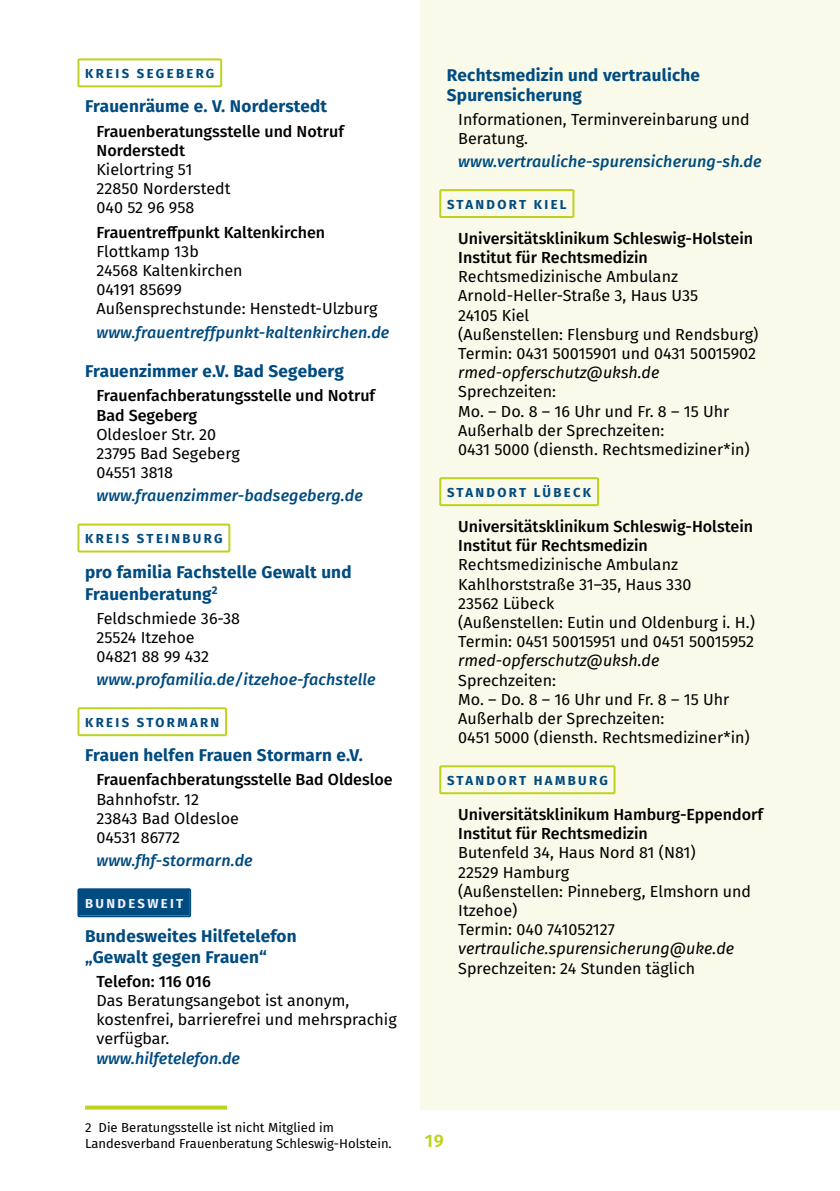
<style>
.page{position:relative;width:840px;height:1191px;background:#fff}
.page>*{position:absolute;margin:0;border:0;box-sizing:border-box;transform-origin:0 0}
.t1{font:600 18px "Fira Sans";color:#bed21e}
.t2{font:700 17px/20.4px "Fira Sans";letter-spacing:.015em;color:#004b80}
.t3{font:16px/19.2px "Fira Sans";color:#000}
.t4{font:500 16px/19.2px "Fira Sans";color:#000}
.t5{font:italic 500 16px "Fira Sans";letter-spacing:.01em;color:#004b80}
.t6{font:italic 16px "Fira Sans";color:#000}
.t7{font:13px/16px "Fira Sans";color:#000}
.t8{font:700 13px "Fira Sans";letter-spacing:.18em;color:#004b80}
.t9{font:700 13px "Fira Sans";color:#eff0fc}
</style>
<div class="page">
<div style="left:420px;top:0;width:419px;height:1109px;background:#f9fae9"></div>
<svg style="left:85px;top:1105px;width:142px;height:4px"></svg>
<svg style="left:439px;top:765px;width:176px;height:29px"></svg>
<svg style="left:439px;top:477px;width:159px;height:29px"></svg>
<svg style="left:439px;top:189px;width:135px;height:29px"></svg>
<svg style="left:77px;top:707px;width:150px;height:29px"></svg>
<svg style="left:77px;top:523px;width:153px;height:29px"></svg>
<svg style="left:77px;top:58px;width:145px;height:29px"></svg>
<svg style="left:77px;top:888px;width:114px;height:29px"></svg>
<h3 class="t8" style="left:85px;top:66px;width:131px">KREIS SEGEBERG</h3>
<h4 class="t2" style="left:446px;top:65px;width:254px">Rechtsmedizin und vertrauliche<br>Spurensicherung</h4>
<p class="t3" style="left:458px;top:110px;width:293px">Informationen, Terminvereinbarung und<br>Beratung.</p>
<p class="t5" style="left:458px;top:152px;width:305px">www.vertrauliche-spurensicherung-sh.de</p>
<h4 class="t2" style="left:85px;top:96px;width:243px">Frauenräume e. V. Norderstedt</h4>
<h5 class="t4" style="left:96px;top:122px;width:249px">Frauenberatungsstelle und Notruf<br>Norderstedt</h5>
<p class="t3" style="left:96px;top:160px;width:97px">Kielortring 51</p>
<p class="t3" style="left:96px;top:179px;width:135px">22850 Norderstedt</p>
<p class="t3" style="left:96px;top:198px;width:99px">040 52 96 958</p>
<h5 class="t4" style="left:96px;top:223px;width:230px">Frauentrefpunkt Kaltenkirchen</h5>
<p class="t3" style="left:96px;top:242px;width:104px">Flottkamp 13b</p>
<p class="t3" style="left:96px;top:261px;width:147px">24568 Kaltenkirchen</p>
<p class="t3" style="left:96px;top:280px;width:87px">04191 85699</p>
<p class="t3" style="left:96px;top:299px;width:282px">Außensprechstunde: Henstedt-Ulzburg</p>
<p class="t5" style="left:96px;top:323px;width:294px">www.frauentreffpunkt-kaltenkirchen.de</p>
<h4 class="t2" style="left:85px;top:361px;width:260px">Frauenzimmer e.V. Bad Segeberg</h4>
<h5 class="t4" style="left:96px;top:386px;width:280px">Frauenfachberatungsstelle und Notruf<br>Bad Segeberg</h5>
<p class="t3" style="left:96px;top:425px;width:121px">Oldesloer Str. 20</p>
<p class="t3" style="left:96px;top:444px;width:145px">23795 Bad Segeberg</p>
<p class="t3" style="left:96px;top:463px;width:78px">04551 3818</p>
<p class="t5" style="left:96px;top:486px;width:268px">www.frauenzimmer-badsegeberg.de</p>
<h3 class="t8" style="left:447px;top:196px;width:121px">STANDORT KIEL</h3>
<h4 class="t4" style="left:458px;top:229px;width:296px">Universitätsklinikum Schleswig-Holstein<br>Institut für Rechtsmedizin</h4>
<p class="t3" style="left:458px;top:267px;width:221px">Rechtsmedizinische Ambulanz</p>
<p class="t3" style="left:458px;top:286px;width:241px">Arnold-Heller-Straße 3, Haus U35</p>
<p class="t3" style="left:458px;top:306px;width:72px">24105 Kiel</p>
<p class="t3" style="left:458px;top:325px;width:301px">(Außenstellen: Flensburg und Rendsburg)</p>
<p class="t3" style="left:458px;top:344px;width:299px">Termin: 0431 50015901 und 0431 50015902</p>
<p class="t6" style="left:458px;top:363px;width:202px">rmed-opferschutz@uksh.de</p>
<p class="t3" style="left:458px;top:382px;width:99px">Sprechzeiten:</p>
<p class="t3" style="left:458px;top:402px;width:272px">Mo. – Do. 8 – 16 Uhr und Fr. 8 – 15 Uhr</p>
<p class="t3" style="left:458px;top:421px;width:207px">Außerhalb der Sprechzeiten:</p>
<p class="t3" style="left:458px;top:440px;width:293px">0431 5000 (diensth. Rechtsmediziner*in)</p>
<h3 class="t8" style="left:447px;top:484px;width:146px">STANDORT LÜBECK</h3>
<h3 class="t8" style="left:85px;top:531px;width:139px">KREIS STEINBURG</h3>
<h4 class="t2" style="left:85px;top:560px;width:268px;line-height:22.8px">pro familia Fachstelle Gewalt und<br>Frauenberatung<sup>2</sup></h4>
<p class="t3" style="left:96px;top:608px;width:145px">Feldschmiede 36-38</p>
<p class="t3" style="left:96px;top:628px;width:100px">25524 Itzehoe</p>
<p class="t3" style="left:96px;top:647px;width:114px">04821 88 99 432</p>
<p class="t5" style="left:96px;top:670px;width:280px">www.profamilia.de/itzehoe-fachstelle</p>
<h3 class="t8" style="left:85px;top:714px;width:136px">KREIS STORMARN</h3>
<h4 class="t2" style="left:85px;top:745px;width:279px">Frauen helfen Frauen Stormarn e.V.</h4>
<h5 class="t4" style="left:96px;top:770px;width:298px">Frauenfachberatungsstelle Bad Oldesloe</h5>
<p class="t3" style="left:96px;top:789px;width:104px">Bahnhofstr. 12</p>
<p class="t3" style="left:96px;top:809px;width:144px">23843 Bad Oldesloe</p>
<p class="t3" style="left:96px;top:828px;width:85px">04531 86772</p>
<p class="t5" style="left:96px;top:851px;width:158px">www.fhf-stormarn.de</p>
<h3 class="t9" style="left:85px;top:895px;width:100px">B U N D E S W E I T</h3>
<h4 class="t2" style="left:85px;top:926px;width:213px">Bundesweites Hilfetelefon „Gewalt gegen Frauen“</h4>
<p class="t4" style="left:96px;top:972px;width:116px">Telefon: 116 016</p>
<p class="t3" style="left:96px;top:991px;width:301px">Das Beratungsangebot ist anonym, kostenfrei, barrierefrei und mehrsprachig verfügbar.</p>
<p class="t5" style="left:96px;top:1048px;width:145px">www.hilfetelefon.de</p>
<h4 class="t7" style="left:85px;top:1119px;width:308px">2 Die Beratungsstelle ist nicht Mitglied im<br>Landesverband Frauenberatung Schleswig-Holstein.</h4>
<h4 class="t4" style="left:458px;top:517px;width:296px">Universitätsklinikum Schleswig-Holstein<br>Institut für Rechtsmedizin</h4>
<p class="t3" style="left:458px;top:555px;width:221px">Rechtsmedizinische Ambulanz</p>
<p class="t3" style="left:458px;top:574px;width:234px">Kahlhorststraße 31–35, Haus 330</p>
<p class="t3" style="left:458px;top:594px;width:97px">23562 Lübeck</p>
<p class="t3" style="left:458px;top:613px;width:298px">(Außenstellen: Eutin und Oldenburg i. H.)</p>
<p class="t3" style="left:458px;top:632px;width:297px">Termin: 0451 50015951 und 0451 50015952</p>
<p class="t6" style="left:458px;top:651px;width:202px">rmed-opferschutz@uksh.de</p>
<p class="t3" style="left:458px;top:670px;width:99px">Sprechzeiten:</p>
<p class="t3" style="left:458px;top:690px;width:272px">Mo. – Do. 8 – 16 Uhr und Fr. 8 – 15 Uhr</p>
<p class="t3" style="left:458px;top:709px;width:207px">Außerhalb der Sprechzeiten:</p>
<p class="t3" style="left:458px;top:728px;width:293px">0451 5000 (diensth. Rechtsmediziner*in)</p>
<h3 class="t8" style="left:447px;top:772px;width:162px">STANDORT HAMBURG</h3>
<h4 class="t4" style="left:458px;top:805px;width:306px">Universitätsklinikum Hamburg-Eppendorf<br>Institut für Rechtsmedizin</h4>
<p class="t3" style="left:458px;top:843px;width:239px">Butenfeld 34, Haus Nord 81 (N81)</p>
<p class="t3" style="left:458px;top:862px;width:112px">22529 Hamburg</p>
<p class="t3" style="left:458px;top:882px;width:294px">(Außenstellen: Pinneberg, Elmshorn und<br>Itzehoe)</p>
<p class="t3" style="left:458px;top:920px;width:158px">Termin: 040 741052127</p>
<p class="t6" style="left:458px;top:939px;width:277px">vertrauliche.spurensicherung@uke.de</p>
<p class="t3" style="left:458px;top:958px;width:238px">Sprechzeiten: 24 Stunden täglich</p>
<p class="t1" style="left:424px;top:1130px;width:21px">19</p>
</div>
